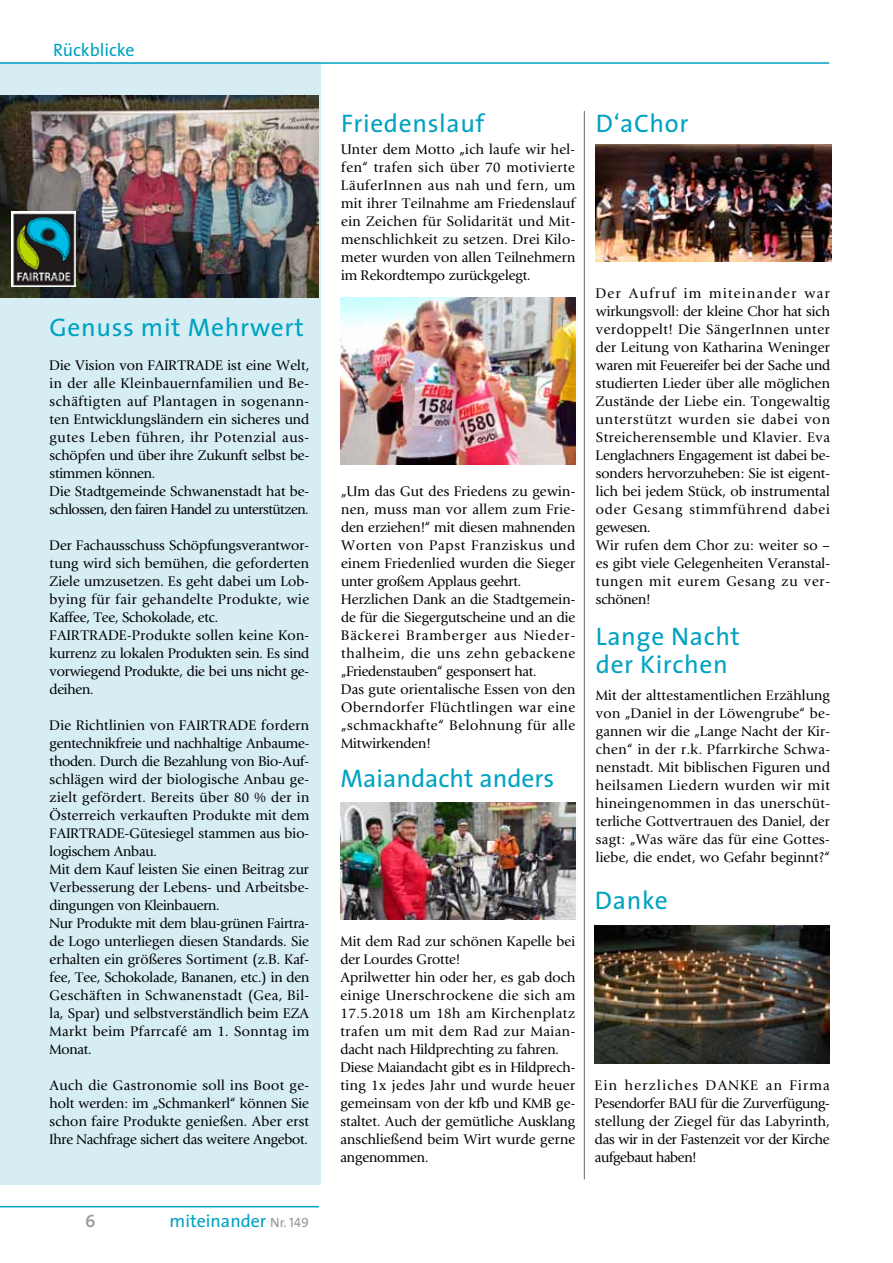
<style>
.page{position:relative;width:893px;height:1263px;background:#fff}
.page>*{position:absolute;margin:0;border:0;box-sizing:border-box;transform-origin:0 0}
.t1{font:25.5px/28.5px "The Sans";letter-spacing:.025em;color:#00a2c2}
.t2{font:25.5px "The Sans";color:#00a2c2}
.t3{font:18px "The Sans";color:#00a2c2}
.t4{font:18px "The Sans Semi Bold Caps";color:#98989c}
.t5{font:13.5px/18px "GI25";letter-spacing:.02em;color:#000}
.s1{font-size:13.5px;color:#98989c}
.s2{font-family:"The Sans Caps";font-size:13.5px;color:#98989c}
</style>
<div class="page">
<hr style="left:0;top:1206px;width:319px;height:1px;background:#00a2c2">
<div style="left:0;top:62px;width:320px;height:1123px;background:#d5edf3"></div>
<hr style="left:0;top:62px;width:829px;height:2px;background:#00a2c2">
<hr style="left:584px;top:111px;width:1px;height:1068px;background:#68676c">
<img style="left:596px;top:145px;width:236px;height:116px">
<img style="left:340px;top:298px;width:235px;height:167px">
<img style="left:340px;top:803px;width:235px;height:116px">
<img style="left:595px;top:925px;width:235px;height:138px">
<img style="left:0;top:95px;width:319px;height:203px">
<img style="left:11px;top:211px;width:64px;height:76px">
<h2 class="t3" style="left:53px;top:35px;width:83px">Rückblicke</h2>
<h1 class="t1" style="left:50px;top:312px;width:256px">Genuss mit Mehrwert</h1>
<p class="t5" style="left:50px;top:356px;width:261px">Die Vision von FAIRTRADE ist eine Welt, in der alle Kleinbauernfamilien und Be&shy;schäftigten auf Plantagen in sogenann&shy;ten Entwicklungsländern ein sicheres und gutes Leben führen, ihr Potenzial aus&shy;schöpfen und über ihre Zukunft selbst be&shy;stimmen können.<br>Die Stadtgemeinde Schwanenstadt hat be&shy;schlossen, den fairen Handel zu unterstützen.</p>
<p class="t5" style="left:50px;top:536px;width:261px">Der Fachausschuss Schöpfungsverantwor&shy;tung wird sich bemühen, die geforderten Ziele umzusetzen. Es geht dabei um Lob&shy;bying für fair gehandelte Produkte, wie Kaffee, Tee, Schokolade, etc.<br>FAIRTRADE-Produkte sollen keine Kon&shy;kurrenz zu lokalen Produkten sein. Es sind vorwiegend Produkte, die bei uns nicht ge&shy;deihen.</p>
<p class="t5" style="left:50px;top:716px;width:261px">Die Richtlinien von FAIRTRADE fordern gentechnikfreie und nachhaltige Anbaume&shy;thoden. Durch die Bezahlung von Bio-Auf&shy;schlägen wird der biologische Anbau ge&shy;zielt gefördert. Bereits über 80 % der in Österreich verkauften Produkte mit dem FAIRTRADE-Gütesiegel stammen aus bio&shy;logischem Anbau.<br>Mit dem Kauf leisten Sie einen Beitrag zur Verbesserung der Lebens- und Arbeitsbe&shy;dingungen von Kleinbauern.<br>Nur Produkte mit dem blau-grünen Fairtra&shy;de Logo unterliegen diesen Standards. Sie erhalten ein größeres Sortiment (z.B. Kaf&shy;fee, Tee, Schokolade, Bananen, etc.) in den Geschäften in Schwanenstadt (Gea, Bil&shy;la, Spar) und selbstverständlich beim EZA Markt beim Pfarrcafé am 1. Sonntag im Monat.</p>
<p class="t5" style="left:50px;top:1076px;width:261px;text-align:justify">Auch die Gastronomie soll ins Boot ge&shy;holt werden: im „Schmankerl“ können Sie schon faire Produkte genießen. Aber erst Ihre Nachfrage sichert das weitere Angebot.</p>
<h2 class="t4" style="left:85px;top:1206px;width:12px">6</h2>
<h2 class="t3" style="left:170px;top:1206px;width:141px">miteinander <span class="s1">Nr.</span> <span class="s2">149</span></h2>
<h1 class="t1" style="left:341px;top:108px;width:145px">Friedenslauf</h1>
<p class="t5" style="left:341px;top:140px;width:235px;text-align:justify">Unter dem Motto „ich laufe wir hel&shy;fen“ trafen sich über 70 motivierte LäuferInnen aus nah und fern, um mit ihrer Teilnahme am Friedenslauf ein Zeichen für Solidarität und Mit&shy;menschlichkeit zu setzen. Drei Kilo&shy;meter wurden von allen Teilnehmern im Rekordtempo zurückgelegt.</p>
<p class="t5" style="left:341px;top:482px;width:235px">„Um das Gut des Friedens zu gewin&shy;nen, muss man vor allem zum Frie&shy;den erziehen!“ mit diesen mahnenden Worten von Papst Franziskus und einem Friedenlied wurden die Sieger unter großem Applaus geehrt.<br>Herzlichen Dank an die Stadtgemein&shy;de für die Siegergutscheine und an die Bäckerei Bramberger aus Nieder&shy;thalheim, die uns zehn gebackene „Friedenstauben“ gesponsert hat.<br>Das gute orientalische Essen von den Oberndorfer Flüchtlingen war eine „schmackhafte“ Belohnung für alle Mitwirkenden!</p>
<h1 class="t2" style="left:340px;top:757px;width:215px">Maiandacht anders</h1>
<p class="t5" style="left:340px;top:932px;width:236px">Mit dem Rad zur schönen Kapelle bei der Lourdes Grotte!<br>Aprilwetter hin oder her, es gab doch einige Unerschrockene die sich am<br>17.5.2018 um 18h am Kirchenplatz trafen um mit dem Rad zur Maian&shy;dacht nach Hildprechting zu fahren.<br>Diese Maiandacht gibt es in Hildprech&shy;ting 1x jedes Jahr und wurde heuer gemeinsam von der kfb und KMB ge&shy;staltet. Auch der gemütliche Ausklang anschließend beim Wirt wurde gerne angenommen.</p>
<h1 class="t1" style="left:596px;top:108px;width:94px">D‘aChor</h1>
<p class="t5" style="left:596px;top:284px;width:235px">Der Aufruf im miteinander war wirkungsvoll: der kleine Chor hat sich verdoppelt! Die SängerInnen unter der Leitung von Katharina Weninger waren mit Feuereifer bei der Sache und studierten Lieder über alle möglichen<br>Zustände der Liebe ein. Tongewaltig unterstützt wurden sie dabei von<br>Streicherensemble und Klavier. Eva<br>Lenglachners Engagement ist dabei be&shy;sonders hervorzuheben: Sie ist eigent&shy;lich bei jedem Stück, ob instrumental oder Gesang stimmführend dabei gewesen.<br>Wir rufen dem Chor zu: weiter so – es gibt viele Gelegenheiten Veranstal&shy;tungen mit eurem Gesang zu ver&shy;schönen!</p>
<h1 class="t1" style="left:596px;top:621px;width:146px">Lange Nacht der Kirchen</h1>
<p class="t5" style="left:596px;top:686px;width:235px;text-align:justify">Mit der alttestamentlichen Erzählung von „Daniel in der Löwengrube“ be&shy;gannen wir die „Lange Nacht der Kir&shy;chen“ in der r.k. Pfarrkirche Schwa&shy;nenstadt. Mit biblischen Figuren und heilsamen Liedern wurden wir mit hineingenommen in das unerschüt&shy;terliche Gottvertrauen des Daniel, der sagt: „Was wäre das für eine Gottes&shy;liebe, die endet, wo Gefahr beginnt?“</p>
<h1 class="t1" style="left:595px;top:885px;width:74px">Danke</h1>
<p class="t5" style="left:595px;top:1076px;width:236px;text-align:justify">Ein herzliches DANKE an Firma Pesendorfer BAU für die Zurverfügung&shy;stellung der Ziegel für das Labyrinth, das wir in der Fastenzeit vor der Kirche aufgebaut haben!</p>
</div>
